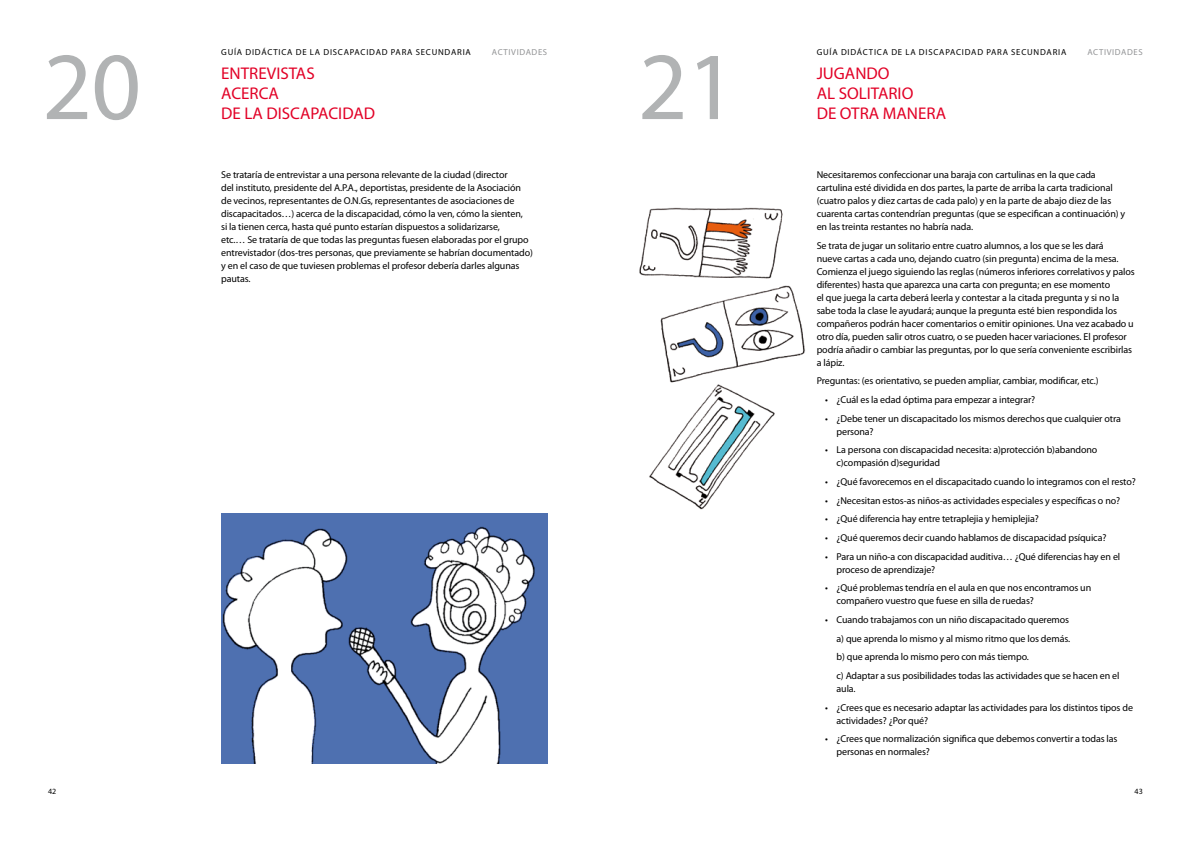
<style>
.page{position:relative;width:1191px;height:842px;background:#fff}
.page>*{position:absolute;margin:0;border:0;box-sizing:border-box;transform-origin:0 0}
.t1{font:97px "Myriad Pro";color:#b1b3b4}
.t2{font:17px/20px "Myriad Pro";color:#e20026}
.t3{font:10px/13px "Myriad Pro";letter-spacing:-.01em;color:#000}
.t4{font:8.7px "Myriad Pro";letter-spacing:.09em;color:#000}
.t5{font:8.7px "Myriad Pro";letter-spacing:.07em;color:#929395}
.t6{font:8px "Myriad Pro";color:#000}
</style>
<div class="page">
<img style="left:221px;top:513px;width:326px;height:250px">
<img style="left:639px;top:207px;width:166px;height:303px">
<h1 class="t1" style="left:43px;top:34px;width:100px">20</h1>
<p class="t4" style="left:221px;top:47px;width:251px">Guía didáctica de la discapacidad para secundaria</p>
<p class="t5" style="left:492px;top:47px;width:57px">Actividades</p>
<h2 class="t2" style="left:221px;top:64px;width:11px">ENTREVISTAS<br>ACERCA</h2>
<h2 class="t2" style="left:221px;top:104px;width:56px">DELADISCAPACIDAD</h2>
<h1 class="t1" style="left:638px;top:34px;width:100px">21</h1>
<p class="t4" style="left:816px;top:47px;width:251px">Guía didáctica de la discapacidad para secundaria</p>
<p class="t5" style="left:1087px;top:47px;width:57px">Actividades</p>
<h2 class="t2" style="left:816px;top:64px;width:41px">JUGANDO<br>AL SOLITARIO</h2>
<h2 class="t2" style="left:816px;top:104px;width:34px">DE OTRA</h2>
<h2 class="t2" style="left:883px;top:104px;width:12px">MANERA</h2>
<p class="t3" style="left:221px;top:168px;width:313px">Se trataría de entrevistar a una persona relevante de la ciudad (director<br>del instituto, presidente del A.P.A., deportistas, presidente de la Asociación de vecinos, representantes de O.N.Gs, representantes de asociaciones de discapacitados…) acerca de la discapacidad, cómo la ven, cómo la sienten,<br>si la tienen cerca, hasta qué punto estarían dispuestos a solidarizarse,<br>etc.… Se trataría de que todas las preguntas fuesen elaboradas por el grupo entrevistador (dos‑tres personas, que previamente se habrían documentado) y en el caso de que tuviesen problemas el profesor debería darles algunas pautas.</p>
<p class="t3" style="left:816px;top:168px;width:310px">Necesitaremos confeccionar una baraja con cartulinas en la que cada cartulina esté dividida en dos partes, la parte de arriba la carta tradicional (cuatro palos y diez cartas de cada palo) y en la parte de abajo diez de las cuarenta cartas contendrían preguntas (que se especifican a continuación) y en las treinta restantes no habría nada.</p>
<p class="t3" style="left:816px;top:239px;width:320px">Se trata de jugar un solitario entre cuatro alumnos, a los que se les dará<br>nueve cartas a cada uno, dejando cuatro (sin pregunta) encima de la mesa.<br>Comienza el juego siguiendo las reglas (números inferiores correlativos y palos diferentes) hasta que aparezca una carta con pregunta; en ese momento<br>el que juega la carta deberá leerla y contestar a la citada pregunta y si no la sabe toda la clase le ayudará; aunque la pregunta esté bien respondida los compañeros podrán hacer comentarios o emitir opiniones. Una vez acabado u otro día, pueden salir otros cuatro, o se pueden hacer variaciones. El profesor podría añadir o cambiar las preguntas, por lo que sería conveniente escribirlas a lápiz.</p>
<p class="t3" style="left:816px;top:375px;width:283px">Preguntas: (es orientativo, se pueden ampliar, cambiar, modificar, etc.)</p>
<p class="t3" style="left:825px;top:393px;width:212px">• ¿Cuál es la edad óptima para empezar a integrar?</p>
<p class="t3" style="left:836px;top:412px;width:286px;text-indent:-11px">• ¿Debe tener un discapacitado los mismos derechos que cualquier otra persona?</p>
<p class="t3" style="left:836px;top:444px;width:262px;text-indent:-11px">• La persona con discapacidad necesita: a)protección b)abandono c)compasión d)seguridad</p>
<p class="t3" style="left:825px;top:475px;width:312px">• ¿Qué favorecemos en el discapacitado cuando lo integramos con el resto?</p>
<p class="t3" style="left:825px;top:494px;width:296px">• ¿Necesitan estos‑as niños‑as actividades especiales y específicas o no?</p>
<p class="t3" style="left:825px;top:513px;width:215px">• ¿Qué diferencia hay entre tetraplejia y hemiplejia?</p>
<p class="t3" style="left:825px;top:531px;width:283px">• ¿Qué queremos decir cuando hablamos de discapacidad psíquica?</p>
<p class="t3" style="left:836px;top:550px;width:285px;text-indent:-11px">• Para un niño-a con discapacidad auditiva… ¿Qué diferencias hay en el proceso de aprendizaje?</p>
<p class="t3" style="left:836px;top:582px;width:256px;text-indent:-11px">• ¿Qué problemas tendría en el aula en que nos encontramos un compañero vuestro que fuese en silla de ruedas?</p>
<p class="t3" style="left:836px;top:610px;width:284px;line-height:18.7px;text-indent:-11px">• Cuando trabajamos con un niño discapacitado queremos<br>a) que aprenda lo mismo y al mismo ritmo que los demás.<br>b) que aprenda lo mismo pero con más tiempo.<br>c) Adaptar a sus posibilidades todas las actividades que se hacen en el</p>
<p class="t3" style="left:836px;top:682px;width:21px">aula.</p>
<p class="t3" style="left:836px;top:701px;width:298px;text-indent:-11px">• ¿Crees que es necesario adaptar las actividades para los distintos tipos de actividades? ¿Por qué?</p>
<p class="t3" style="left:836px;top:733px;width:282px;text-indent:-11px">• ¿Crees que normalización significa que debemos convertir a todas las personas en normales?</p>
<p class="t6" style="left:48px;top:787px;width:10px">42</p>
<p class="t6" style="left:1134px;top:787px;width:10px">43</p>
</div>
